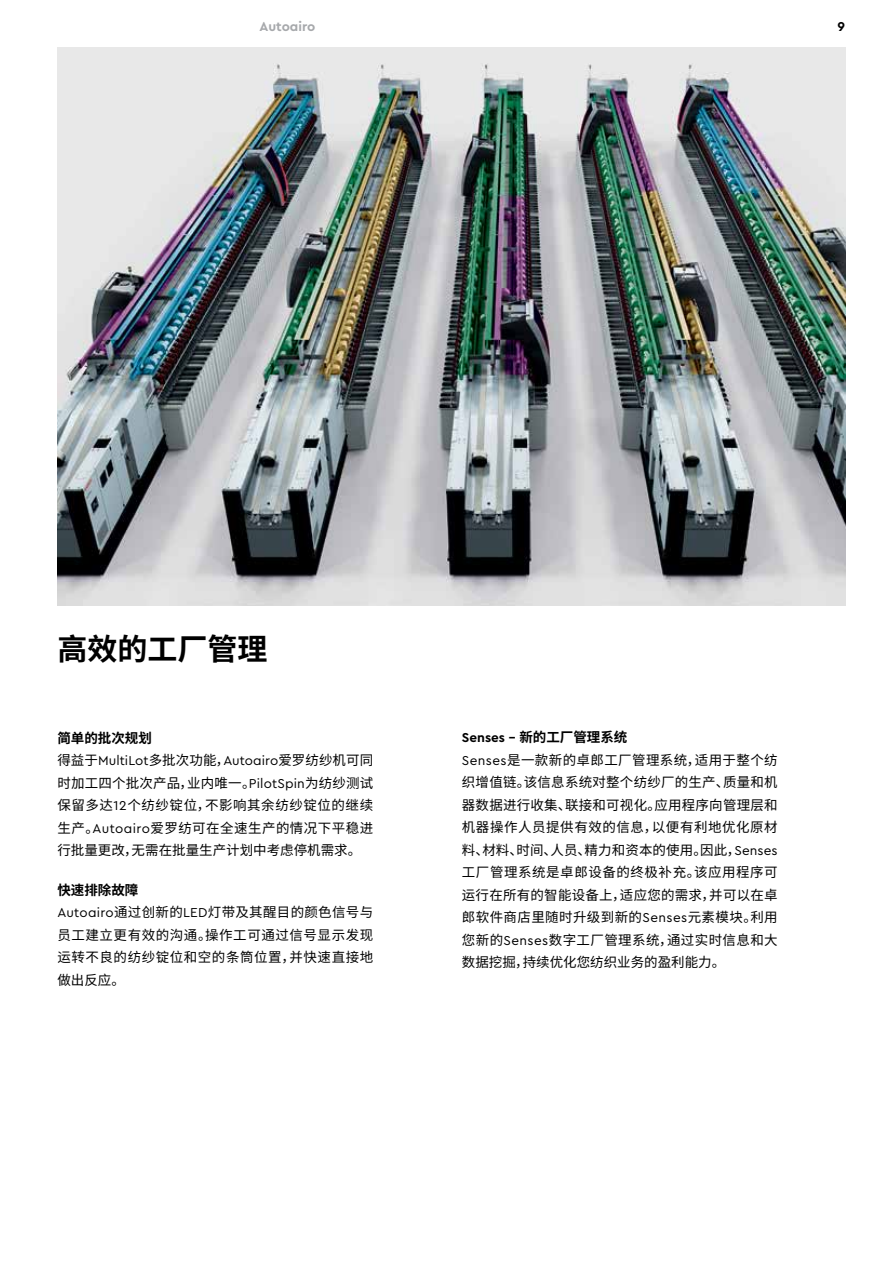
<style>
.page{position:relative;width:893px;height:1263px;background:#fff}
.page>*{position:absolute;margin:0;border:0;box-sizing:border-box;transform-origin:0 0}
.t1{font:700 30px "Noto Sans CJ Ksc";color:#000}
.t2{font:13.5px/22.5px "Noto Sans CJ Ksc";letter-spacing:.03em;color:#000}
.t3{font:13.5px/22.5px "Noto Sans CJ Ksc";letter-spacing:.01em;color:#000}
.t4{font:700 13.5px "Saurer";color:#a7a9ac}
.t5{font:700 13.5px "Saurer";color:#000}
.s1{font-weight:700}
.s2{font-family:"Saurer"}
.s3{font-family:"Saurer";font-weight:700}
</style>
<div class="page">
<img style="left:57px;top:48px;width:788px;height:558px">
<p class="t4" style="left:260px;top:18px;width:57px">Autoairo</p>
<p class="t5" style="left:837px;top:18px;width:9px">9</p>
<h1 class="t1" style="left:57px;top:632px;width:211px">高效的工厂管理</h1>
<p class="t3" style="left:57px;top:727px;width:317px"><span class="s1">简单的批次规划<br></span>得益于<span class="s2">MultiLot</span>多批次功能，<span class="s2">Autoairo</span>爱罗纺纱机可同时加工四个批次产品，业内唯一。<span class="s2">PilotSpin</span>为纺纱测试保留多达<span class="s2">12</span>个纺纱锭位，不影响其余纺纱锭位的继续生产。<span class="s2">Autoairo</span>爱罗纺可在全速生产的情况下平稳进行批量更改，无需在批量生产计划中考虑停机需求。</p>
<p class="t2" style="left:57px;top:879px;width:317px"><span class="s1">快速排除故障<br></span><span class="s2">Autoairo</span>通过创新的<span class="s2">LED</span>灯带及其醒目的颜色信号与员工建立更有效的沟通。操作工可通过信号显示发现运转不良的纺纱锭位和空的条筒位置，并快速直接地做出反应。</p>
<p class="t2" style="left:462px;top:726px;width:317px"><span class="s3">Senses –</span> <span class="s1">新的工厂管理系统<br></span><span class="s2">Senses</span>是一款新的卓郎工厂管理系统，适用于整个纺织增值链。该信息系统对整个纺纱厂的生产、质量和机器数据进行收集、联接和可视化。应用程序向管理层和机器操作人员提供有效的信息，以便有利地优化原材料、材料、时间、人员、精力和资本的使用。因此，<span class="s2">Senses</span>工厂管理系统是卓郎设备的终极补充。该应用程序可运行在所有的智能设备上，适应您的需求，并可以在卓郎软件商店里随时升级到新的<span class="s2">Senses</span>元素模块。利用您新的<span class="s2">Senses</span>数字工厂管理系统，通过实时信息和大数据挖掘，持续优化您纺织业务的盈利能力。</p>
</div>
